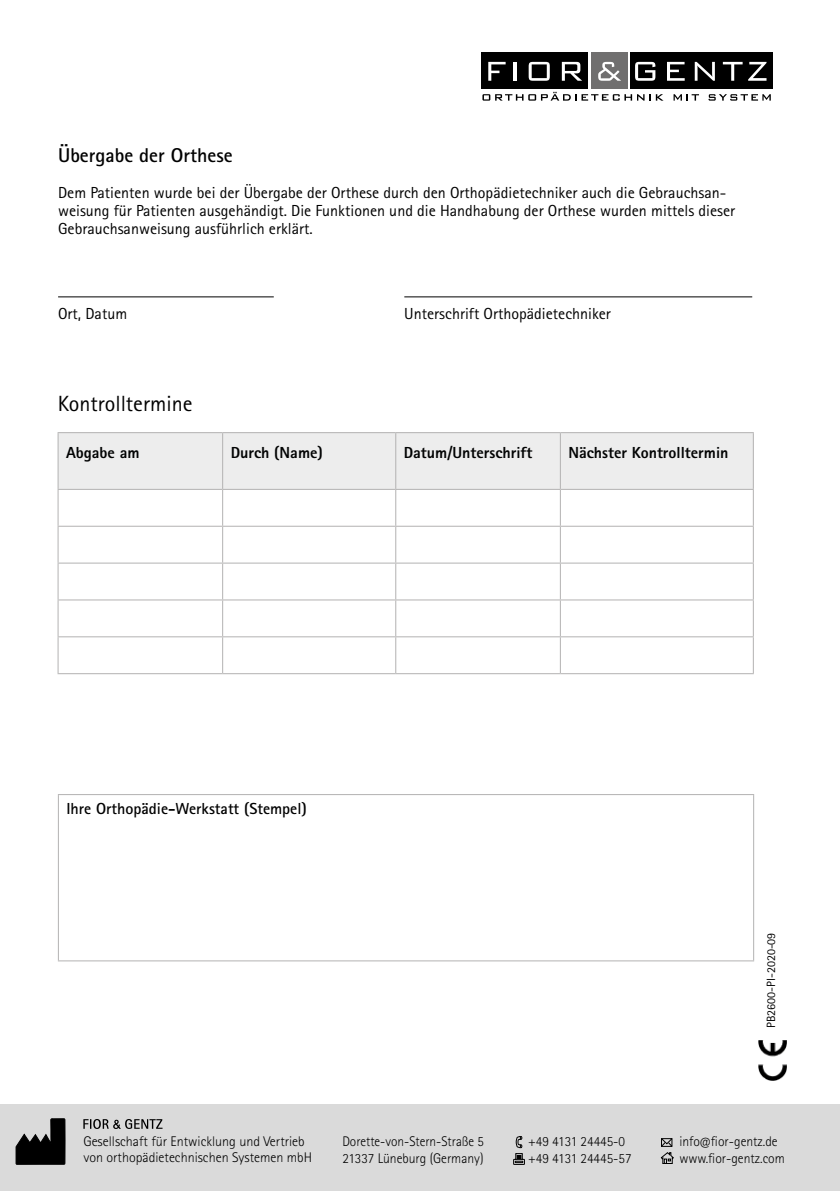
<style>
.page{position:relative;width:840px;height:1191px;background:#fff}
.page>*{position:absolute;margin:0;border:0;box-sizing:border-box;transform-origin:0 0}
.t1{font:22px "Rotis Sans Serif Pro";color:#000}
.t2{font:700 20px "Rotis Sans Serif Pro";color:#000}
.t3{font:16px/18px "Rotis Sans Serif Pro";color:#000}
.t4{font:800 16px "Rotis Sans Serif Pro";color:#010202}
.t5{font:700 16px "Rotis Sans Serif Pro";color:#000}
.t6{font:300 14px/16.8px "Rotis Sans Serif Pro";color:#000}
.t7{font:300 14px/16.8px "Rotis Sans Serif Pro";color:#000;scale:.95 1}
.t8{font:12px "Rotis Sans Serif Pro";color:#000}
</style>
<div class="page">
<div style="left:0;top:1104px;width:839px;height:87px;background:#dadada"></div>
<svg style="left:83px;top:1119px;width:79px;height:10px"></svg>
<svg style="left:660px;top:1152px;width:13px;height:11px"></svg>
<svg style="left:661px;top:1138px;width:11px;height:8px"></svg>
<svg style="left:513px;top:1136px;width:11px;height:28px"></svg>
<div style="left:590px;top:52px;width:37px;height:37px;background:#706f6f"></div>
<div style="left:630px;top:52px;width:142px;height:37px;background:#000"></div>
<div style="left:480px;top:52px;width:107px;height:37px;background:#000"></div>
<svg style="left:482px;top:92px;width:181px;height:9px"></svg>
<svg style="left:673px;top:94px;width:25px;height:7px"></svg>
<svg style="left:708px;top:94px;width:62px;height:7px"></svg>
<svg style="left:598px;top:62px;width:23px;height:19px"></svg>
<svg style="left:635px;top:62px;width:20px;height:19px"></svg>
<svg style="left:667px;top:62px;width:17px;height:19px"></svg>
<svg style="left:694px;top:62px;width:20px;height:19px"></svg>
<svg style="left:722px;top:62px;width:44px;height:19px"></svg>
<svg style="left:488px;top:62px;width:17px;height:19px"></svg>
<hr style="left:513px;top:62px;width:3px;height:19px;background:#fff">
<svg style="left:528px;top:62px;width:21px;height:19px"></svg>
<svg style="left:561px;top:62px;width:21px;height:19px"></svg>
<hr style="left:58px;top:794px;width:695px;height:1px;background:#b3b2b2">
<hr style="left:58px;top:795px;width:1px;height:165px;background:#b3b2b2">
<hr style="left:752px;top:795px;width:1px;height:165px;background:#b3b2b2">
<hr style="left:58px;top:960px;width:695px;height:1px;background:#b3b2b2">
<img style="left:758px;top:1041px;width:28px;height:39px">
<div style="left:59px;top:433px;width:693px;height:56px;background:#ededed"></div>
<svg style="left:59px;top:490px;width:693px;height:183px"></svg>
<hr style="left:58px;top:432px;width:164px;height:1px;background:#b3b2b2">
<hr style="left:58px;top:433px;width:1px;height:56px;background:#b3b2b2">
<hr style="left:222px;top:432px;width:173px;height:1px;background:#b3b2b2">
<hr style="left:222px;top:433px;width:1px;height:56px;background:#b3b2b2">
<hr style="left:395px;top:432px;width:165px;height:1px;background:#b3b2b2">
<hr style="left:395px;top:433px;width:1px;height:56px;background:#b3b2b2">
<hr style="left:560px;top:432px;width:193px;height:1px;background:#b3b2b2">
<hr style="left:559px;top:433px;width:1px;height:56px;background:#b3b2b2">
<hr style="left:752px;top:433px;width:1px;height:56px;background:#b3b2b2">
<hr style="left:58px;top:489px;width:164px;height:1px;background:#b3b2b2">
<hr style="left:58px;top:490px;width:1px;height:36px;background:#b3b2b2">
<hr style="left:222px;top:489px;width:173px;height:1px;background:#b3b2b2">
<hr style="left:222px;top:490px;width:1px;height:36px;background:#b3b2b2">
<hr style="left:395px;top:489px;width:165px;height:1px;background:#b3b2b2">
<hr style="left:395px;top:490px;width:1px;height:36px;background:#b3b2b2">
<hr style="left:560px;top:489px;width:193px;height:1px;background:#b3b2b2">
<hr style="left:559px;top:490px;width:1px;height:36px;background:#b3b2b2">
<hr style="left:752px;top:490px;width:1px;height:36px;background:#b3b2b2">
<hr style="left:58px;top:526px;width:164px;height:1px;background:#b3b2b2">
<hr style="left:58px;top:527px;width:1px;height:35px;background:#b3b2b2">
<hr style="left:222px;top:526px;width:173px;height:1px;background:#b3b2b2">
<hr style="left:222px;top:527px;width:1px;height:35px;background:#b3b2b2">
<hr style="left:395px;top:526px;width:165px;height:1px;background:#b3b2b2">
<hr style="left:395px;top:527px;width:1px;height:35px;background:#b3b2b2">
<hr style="left:560px;top:526px;width:193px;height:1px;background:#b3b2b2">
<hr style="left:559px;top:527px;width:1px;height:35px;background:#b3b2b2">
<hr style="left:752px;top:527px;width:1px;height:35px;background:#b3b2b2">
<hr style="left:58px;top:562px;width:164px;height:1px;background:#b3b2b2">
<hr style="left:58px;top:563px;width:1px;height:36px;background:#b3b2b2">
<hr style="left:222px;top:562px;width:173px;height:1px;background:#b3b2b2">
<hr style="left:222px;top:563px;width:1px;height:36px;background:#b3b2b2">
<hr style="left:395px;top:562px;width:165px;height:1px;background:#b3b2b2">
<hr style="left:395px;top:563px;width:1px;height:36px;background:#b3b2b2">
<hr style="left:560px;top:562px;width:193px;height:1px;background:#b3b2b2">
<hr style="left:559px;top:563px;width:1px;height:36px;background:#b3b2b2">
<hr style="left:752px;top:563px;width:1px;height:36px;background:#b3b2b2">
<hr style="left:58px;top:599px;width:164px;height:1px;background:#b3b2b2">
<hr style="left:58px;top:600px;width:1px;height:36px;background:#b3b2b2">
<hr style="left:222px;top:599px;width:173px;height:1px;background:#b3b2b2">
<hr style="left:222px;top:600px;width:1px;height:36px;background:#b3b2b2">
<hr style="left:395px;top:599px;width:165px;height:1px;background:#b3b2b2">
<hr style="left:395px;top:600px;width:1px;height:36px;background:#b3b2b2">
<hr style="left:560px;top:599px;width:193px;height:1px;background:#b3b2b2">
<hr style="left:559px;top:600px;width:1px;height:36px;background:#b3b2b2">
<hr style="left:752px;top:600px;width:1px;height:36px;background:#b3b2b2">
<hr style="left:58px;top:636px;width:164px;height:1px;background:#b3b2b2">
<hr style="left:58px;top:637px;width:1px;height:36px;background:#b3b2b2">
<hr style="left:222px;top:636px;width:173px;height:1px;background:#b3b2b2">
<hr style="left:222px;top:637px;width:1px;height:36px;background:#b3b2b2">
<hr style="left:395px;top:636px;width:165px;height:1px;background:#b3b2b2">
<hr style="left:395px;top:637px;width:1px;height:36px;background:#b3b2b2">
<hr style="left:560px;top:636px;width:193px;height:1px;background:#b3b2b2">
<hr style="left:559px;top:637px;width:1px;height:36px;background:#b3b2b2">
<hr style="left:752px;top:637px;width:1px;height:36px;background:#b3b2b2">
<hr style="left:58px;top:673px;width:164px;height:1px;background:#b3b2b2">
<hr style="left:222px;top:673px;width:173px;height:1px;background:#b3b2b2">
<hr style="left:395px;top:673px;width:165px;height:1px;background:#b3b2b2">
<hr style="left:560px;top:673px;width:193px;height:1px;background:#b3b2b2">
<svg style="left:15px;top:1118px;width:50px;height:46px"></svg>
<hr style="left:58px;top:296px;width:215px;height:1px;background:#000">
<hr style="left:404px;top:296px;width:347px;height:1px;background:#000">
<p class="t2" style="left:58px;top:143px;width:176px">Übergabe der Orthese</p>
<p class="t3" style="left:58px;top:184px;width:678px">Dem Patienten wurde bei der Übergabe der Orthese durch den Orthopädietechniker auch die Gebrauchsan&shy;weisung für Patienten ausgehändigt. Die Funktionen und die Handhabung der Orthese wurden mittels dieser<br>Gebrauchsanweisung ausführlich erklärt.</p>
<p class="t3" style="left:58px;top:305px;width:71px">Ort, Datum</p>
<p class="t3" style="left:404px;top:305px;width:208px">Unterschrift Orthopädietechniker</p>
<h1 class="t1" style="left:58px;top:391px;width:136px">Kontrolltermine</h1>
<p class="t4" style="left:66px;top:442px;width:75px">Abgabe am</p>
<p class="t4" style="left:230px;top:442px;width:94px">Durch (Name)</p>
<p class="t4" style="left:403px;top:442px;width:130px">Datum/Unterschrift</p>
<p class="t4" style="left:568px;top:442px;width:161px">Nächster Kontrolltermin</p>
<p class="t5" style="left:66px;top:798px;width:242px">Ihre Orthopädie-Werkstatt (Stempel)</p>
<p class="t8" style="left:763px;top:1028px;width:97px;rotate:-90deg">PB2600-PI-2020-09</p>
<p class="t6" style="left:83px;top:1132px;width:230px">Gesellschaft für Entwicklung und Vertrieb von orthopädietechnischen Systemen mbH</p>
<p class="t7" style="left:342px;top:1133px;width:150px">Dorette-von-Stern-Straße 5<br>21337 Lüneburg (Germany)</p>
<p class="t6" style="left:679px;top:1133px;width:107px">info@fior-gentz.de www.fior-gentz.com</p>
<p class="t6" style="left:527px;top:1133px;width:105px">+49 4131 24445-0 +49 4131 24445-57</p>
</div>
